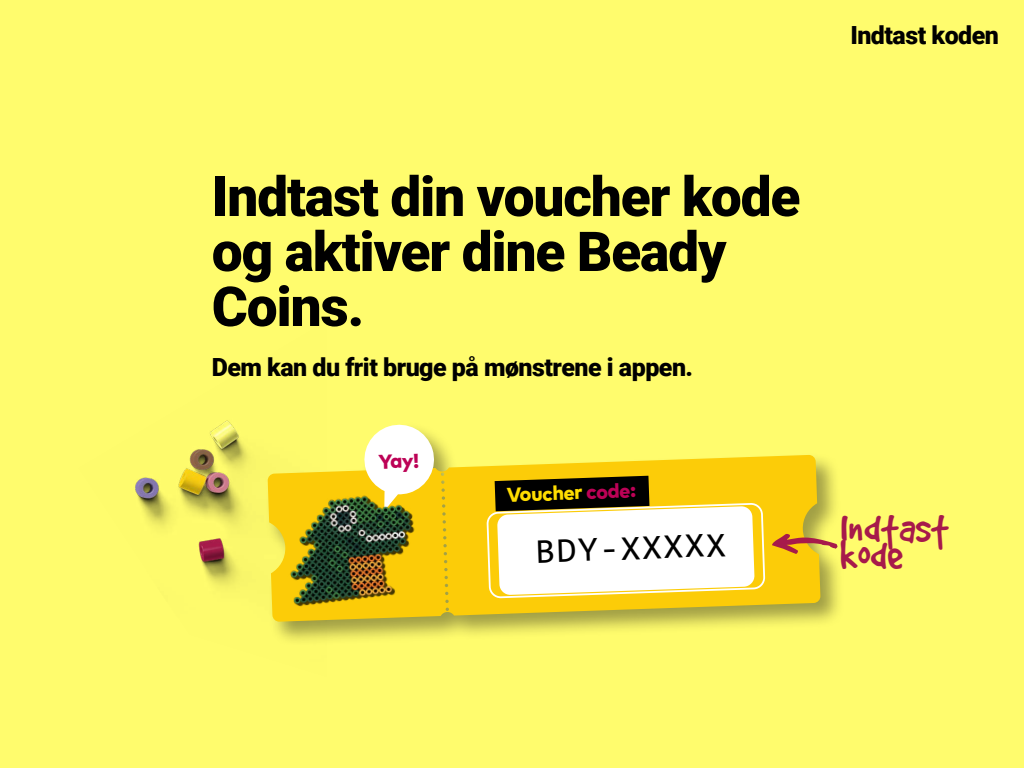
<style>
.page{position:relative;width:1024px;height:768px;background:#fffc6d}
.page>*{position:absolute;margin:0;border:0;box-sizing:border-box;transform-origin:0 0}
.t1{font:900 55px/55px "Roboto";letter-spacing:-.02em;color:#000}
.t2{font:45.5px "Good Dog Plain";color:#a71a4b}
.t3{font:35px "Consolas";color:#000}
.t4{font:900 25px "Roboto";letter-spacing:-.02em;color:#000}
.t5{font:800 20.15px "Mark Pro";color:#fd0}
.t6{font:800 20.15px "Mark Pro";color:#bc0256}
.s1{color:#bc0256}
</style>
<div class="page">
<img style="left:135px;top:420px;width:115px;height:167px">
<div style="left:264px;top:422px;width:581px;height:224px;background:#000;opacity:.37"></div>
<svg style="left:268px;top:455px;width:553px;height:167px;background:#efcc20"></svg>
<svg style="left:360px;top:422px;width:78px;height:89px"></svg>
<img style="left:264px;top:468px;width:166px;height:145px">
<svg style="left:487px;top:476px;width:277px;height:121px;background:#dad0a6"></svg>
<svg style="left:772px;top:534px;width:67px;height:20px"></svg>
<p class="t4" style="left:850px;top:17px;width:150px">Indtast koden</p>
<h1 class="t1" style="left:212px;top:167px;width:590px">Indtast din voucher kode og aktiver dine Beady<br>Coins.</h1>
<p class="t4" style="left:212px;top:350px;width:483px">Dem kan du frit bruge på mønstrene i appen.</p>
<p class="t6" style="left:378px;top:446px;width:42px;rotate:-2deg">Yay!</p>
<p class="t5" style="left:507px;top:479px;width:131px;rotate:-2deg">Voucher <span class="s1">code:</span></p>
<h3 class="t3" style="left:535px;top:527px;width:192px;rotate:-2deg">BDY-XXXXX</h3>
<h2 class="t2" style="left:840px;top:505px;width:110px">Indtast</h2>
<h2 class="t2" style="left:840px;top:533px;width:64px">kode</h2>
</div>
